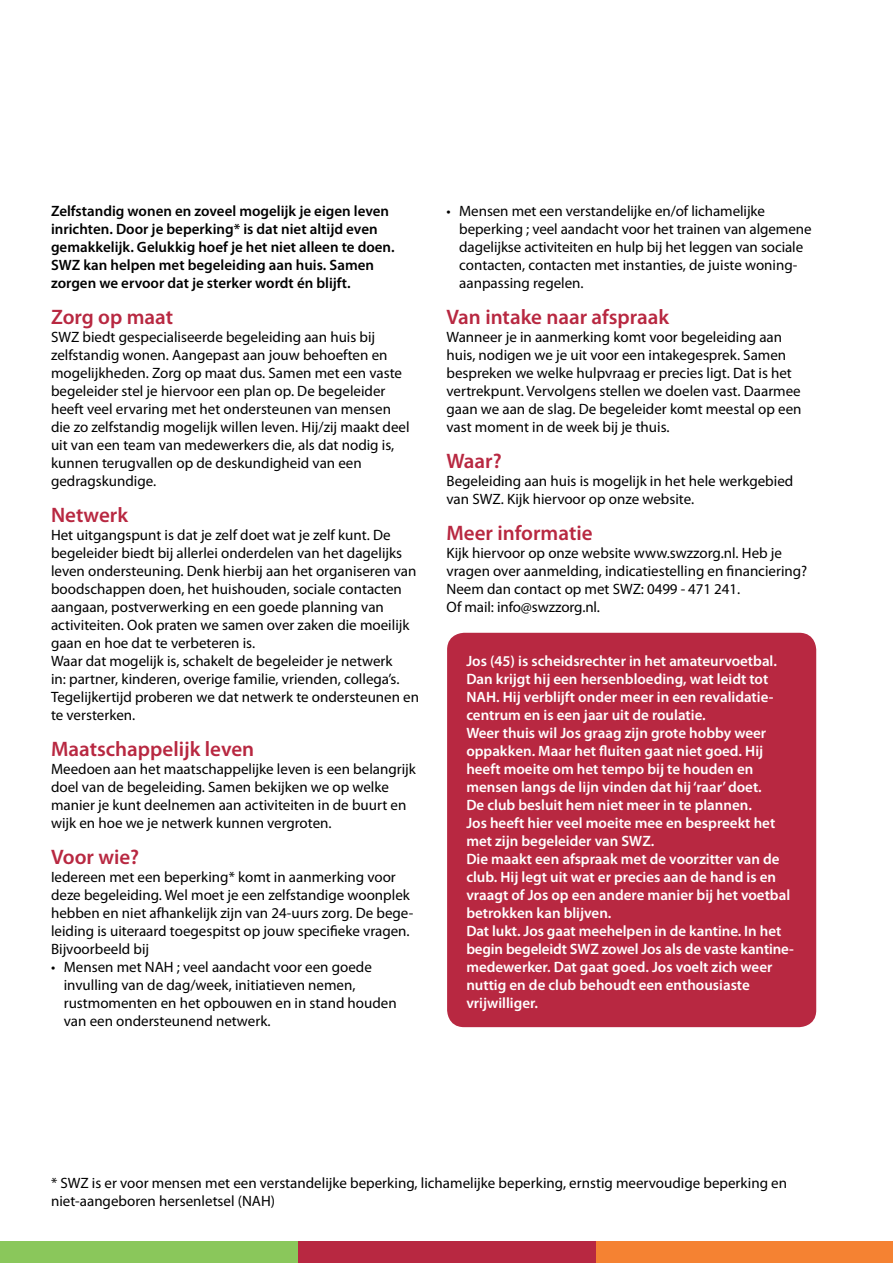
<style>
.page{position:relative;width:893px;height:1263px;background:#fff}
.page>*{position:absolute;margin:0;border:0;box-sizing:border-box;transform-origin:0 0}
.t1{font:600 21px "Myriad Pro";color:#b82841}
.t2{font:15px/18px "Myriad Pro";color:#000}
.t3{font:600 15px/18px "Myriad Pro";color:#fff}
.t4{font:600 15px/18px "Myriad Pro";color:#000}
</style>
<div class="page">
<div style="left:0;top:1242px;width:298px;height:21px;background:#8ac75b"></div>
<div style="left:298px;top:1242px;width:298px;height:21px;background:#b82841"></div>
<div style="left:596px;top:1242px;width:297px;height:21px;background:#f58232"></div>
<div style="left:447px;top:633px;width:369px;height:394px;background:#b82841;border-radius:17px"></div>
<p class="t4" style="left:51px;top:202px;width:345px">Zelfstandig wonen en zoveel mogelijk je eigen leven inrichten. Door je beperking* is dat niet altijd even gemakkelijk. Gelukkig hoef je het niet alleen te doen.<br>SWZ kan helpen met begeleiding aan huis. Samen zorgen we ervoor dat je sterker wordt én blijft.</p>
<h1 class="t1" style="left:51px;top:305px;width:124px">Zorg op maat</h1>
<p class="t2" style="left:51px;top:328px;width:360px">SWZ biedt gespecialiseerde begeleiding aan huis bij zelfstandig wonen. Aangepast aan jouw behoeften en mogelijkheden. Zorg op maat dus. Samen met een vaste begeleider stel je hiervoor een plan op. De begeleider heeft veel ervaring met het ondersteunen van mensen die zo zelfstandig mogelijk willen leven. Hij/zij maakt deel uit van een team van medewerkers die, als dat nodig is, kunnen terugvallen op de deskundigheid van een gedragskundige.</p>
<h1 class="t1" style="left:51px;top:503px;width:79px">Netwerk</h1>
<p class="t2" style="left:51px;top:526px;width:370px">Het uitgangspunt is dat je zelf doet wat je zelf kunt. De begeleider biedt bij allerlei onderdelen van het dagelijks leven ondersteuning. Denk hierbij aan het organiseren van boodschappen doen, het huishouden, sociale contacten aangaan, postverwerking en een goede planning van activiteiten. Ook praten we samen over zaken die moeilijk gaan en hoe dat te verbeteren is.<br>Waar dat mogelijk is, schakelt de begeleider je netwerk<br>in: partner, kinderen, overige familie, vrienden, collega’s.<br>Tegelijkertijd proberen we dat netwerk te ondersteunen en te versterken.</p>
<h1 class="t1" style="left:51px;top:737px;width:205px">Maatschappelijk leven</h1>
<p class="t2" style="left:51px;top:760px;width:366px">Meedoen aan het maatschappelijke leven is een belangrijk doel van de begeleiding. Samen bekijken we op welke manier je kunt deelnemen aan activiteiten in de buurt en wijk en hoe we je netwerk kunnen vergroten.</p>
<h1 class="t1" style="left:51px;top:845px;width:90px">Voor wie?</h1>
<p class="t2" style="left:51px;top:868px;width:364px">Iedereen met een beperking* komt in aanmerking voor deze begeleiding. Wel moet je een zelfstandige woonplek hebben en niet afhankelijk zijn van 24-uurs zorg. De bege&shy;leiding is uiteraard toegespitst op jouw specifieke vragen.<br>Bijvoorbeeld bij</p>
<p class="t2" style="left:64px;top:958px;width:334px;text-indent:-13px">• Mensen met NAH ; veel aandacht voor een goede invulling van de dag/week, initiatieven nemen, rustmomenten en het opbouwen en in stand houden van een ondersteunend netwerk.</p>
<p class="t2" style="left:459px;top:202px;width:354px;text-indent:-13px">• Mensen met een verstandelijke en/of lichamelijke beperking ; veel aandacht voor het trainen van algemene dagelijkse activiteiten en hulp bij het leggen van sociale contacten, contacten met instanties, de juiste woning&shy;aanpassing regelen.</p>
<h1 class="t1" style="left:446px;top:305px;width:224px">Van intake naar afspraak</h1>
<p class="t2" style="left:446px;top:328px;width:357px">Wanneer je in aanmerking komt voor begeleiding aan huis, nodigen we je uit voor een intakegesprek. Samen bespreken we welke hulpvraag er precies ligt. Dat is het vertrekpunt. Vervolgens stellen we doelen vast. Daarmee gaan we aan de slag. De begeleider komt meestal op een vast moment in de week bij je thuis.</p>
<h1 class="t1" style="left:446px;top:449px;width:57px">Waar?</h1>
<p class="t2" style="left:446px;top:472px;width:348px">Begeleiding aan huis is mogelijk in het hele werkgebied van SWZ. Kijk hiervoor op onze website.</p>
<h1 class="t1" style="left:446px;top:521px;width:148px">Meer informatie</h1>
<p class="t2" style="left:446px;top:544px;width:362px">Kijk hiervoor op onze website www.swzzorg.nl. Heb je vragen over aanmelding, indicatiestelling en financiering?<br>Neem dan contact op met SWZ: 0499 - 471 241.<br>Of mail: info@swzzorg.nl.</p>
<p class="t3" style="left:466px;top:652px;width:329px">Jos (45) is scheidsrechter in het amateurvoetbal.<br>Dan krijgt hij een hersenbloeding, wat leidt tot NAH. Hij verblijft onder meer in een revalidatie&shy;centrum en is een jaar uit de roulatie.<br>Weer thuis wil Jos graag zijn grote hobby weer oppakken. Maar het fluiten gaat niet goed. Hij heeft moeite om het tempo bij te houden en mensen langs de lijn vinden dat hij ‘raar’ doet.<br>De club besluit hem niet meer in te plannen.<br>Jos heeft hier veel moeite mee en bespreekt het met zijn begeleider van SWZ.<br>Die maakt een afspraak met de voorzitter van de club. Hij legt uit wat er precies aan de hand is en vraagt of Jos op een andere manier bij het voetbal betrokken kan blijven.<br>Dat lukt. Jos gaat meehelpen in de kantine. In het begin begeleidt SWZ zowel Jos als de vaste kantine&shy;medewerker. Dat gaat goed. Jos voelt zich weer nuttig en de club behoudt een enthousiaste vrijwilliger.</p>
<p class="t2" style="left:51px;top:1174px;width:738px">* SWZ is er voor mensen met een verstandelijke beperking, lichamelijke beperking, ernstig meervoudige beperking en niet-aangeboren hersenletsel (NAH)</p>
</div>
